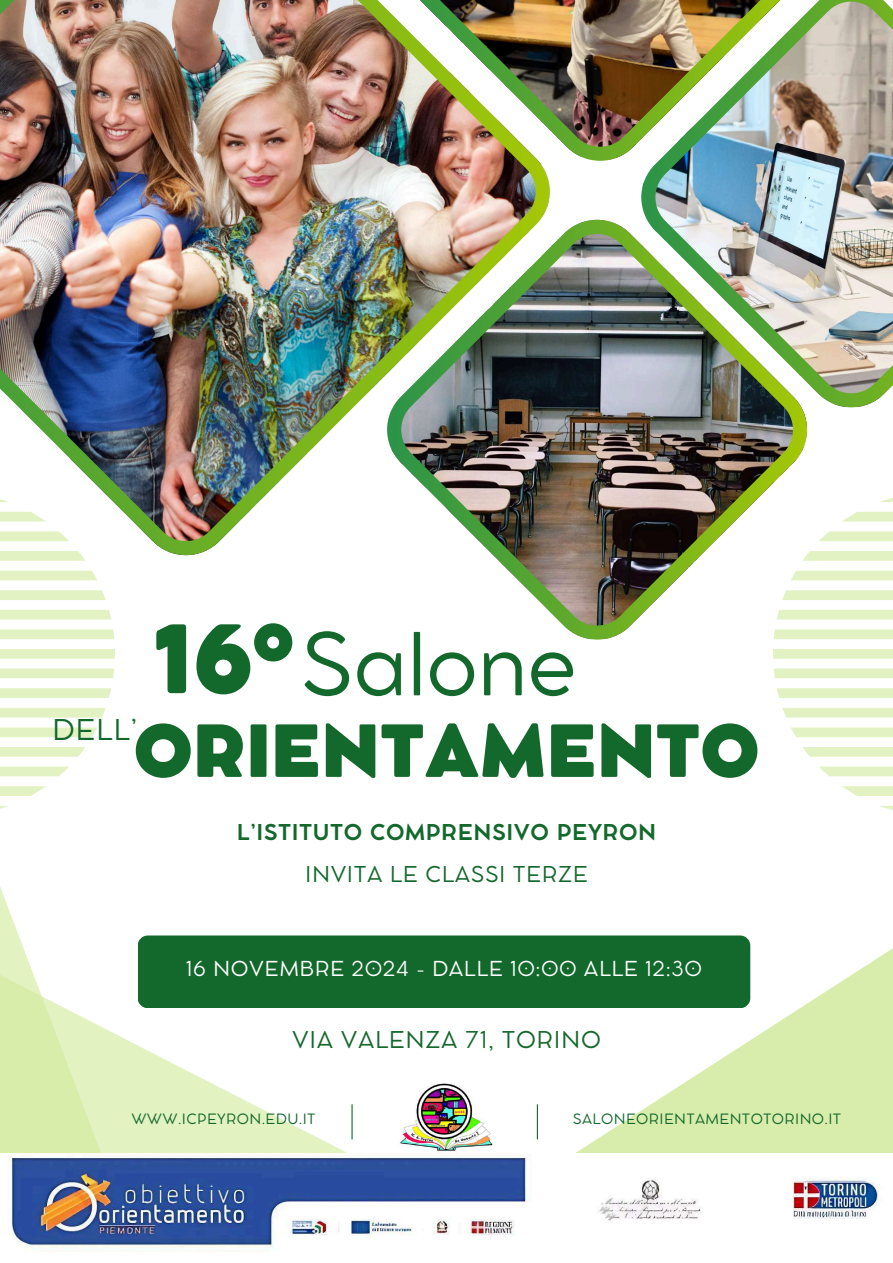
<style>
.page{position:relative;width:893px;height:1263px;background:#fff}
.page>*{position:absolute;margin:0;border:0;box-sizing:border-box;transform-origin:0 0}
.t1{font:800 92.78px "Cocomat Pro";color:#13682b}
.t2{font:85.2px "Cocomat Pro";color:#13682b}
.t3{font:800 70.8px "Cocomat Pro";color:#13682b}
.t4{font:28.35px "Cocomat Pro";color:#13682b}
.t5{font:22.88px "Cocomat Pro";letter-spacing:.025em;color:#13682b}
.t6{font:700 21.52px "Cocomat Pro";letter-spacing:.025em;color:#13682b}
.t7{font:21.52px "Cocomat Pro";letter-spacing:.025em;color:#13682b}
.t8{font:20.4px "Cocomat Pro";letter-spacing:.025em;color:#fff}
.t9{font:14.1px "Cocomat Pro";letter-spacing:.025em;color:#13682b}
</style>
<div class="page">
<svg style="left:0;top:737px;width:140px;height:205px"></svg>
<svg style="left:0;top:942px;width:448px;height:211px"></svg>
<svg style="left:536px;top:948px;width:357px;height:205px;fill:#d8edac"></svg>
<div style="left:138px;top:935px;width:612px;height:73px;background:#13682b;border-radius:10px"></div>
<img style="left:0;top:0;width:550px;height:555px">
<img style="left:390px;top:0;width:251px;height:161px">
<img style="left:641px;top:0;width:252px;height:407px">
<img style="left:387px;top:220px;width:420px;height:420px">
<hr style="left:351px;top:1104px;width:2px;height:35px;background:#13682b">
<hr style="left:537px;top:1104px;width:1px;height:35px;background:#13682b">
<svg style="left:0;top:492px;width:9px;height:10px"></svg>
<svg style="left:0;top:512px;width:46px;height:9px"></svg>
<svg style="left:0;top:531px;width:69px;height:10px"></svg>
<svg style="left:0;top:551px;width:86px;height:10px"></svg>
<svg style="left:0;top:571px;width:97px;height:9px"></svg>
<svg style="left:0;top:590px;width:106px;height:10px"></svg>
<svg style="left:0;top:610px;width:111px;height:9px"></svg>
<svg style="left:0;top:629px;width:114px;height:10px"></svg>
<svg style="left:0;top:649px;width:115px;height:10px"></svg>
<svg style="left:0;top:668px;width:114px;height:10px"></svg>
<svg style="left:0;top:688px;width:111px;height:10px"></svg>
<svg style="left:0;top:708px;width:106px;height:9px"></svg>
<svg style="left:0;top:727px;width:97px;height:10px"></svg>
<svg style="left:0;top:747px;width:86px;height:10px"></svg>
<svg style="left:0;top:766px;width:69px;height:10px"></svg>
<svg style="left:0;top:786px;width:46px;height:10px"></svg>
<svg style="left:0;top:806px;width:9px;height:10px"></svg>
<svg style="left:880px;top:498px;width:13px;height:4px"></svg>
<svg style="left:843px;top:512px;width:50px;height:9px"></svg>
<svg style="left:819px;top:531px;width:74px;height:10px"></svg>
<svg style="left:802px;top:551px;width:91px;height:10px"></svg>
<svg style="left:790px;top:571px;width:103px;height:9px"></svg>
<svg style="left:782px;top:590px;width:111px;height:10px"></svg>
<svg style="left:776px;top:610px;width:117px;height:9px"></svg>
<svg style="left:773px;top:629px;width:120px;height:10px"></svg>
<svg style="left:773px;top:649px;width:120px;height:10px"></svg>
<svg style="left:774px;top:668px;width:119px;height:10px"></svg>
<svg style="left:777px;top:688px;width:116px;height:10px"></svg>
<svg style="left:782px;top:708px;width:111px;height:9px"></svg>
<svg style="left:791px;top:727px;width:102px;height:10px"></svg>
<svg style="left:802px;top:747px;width:91px;height:10px"></svg>
<svg style="left:819px;top:766px;width:74px;height:10px"></svg>
<svg style="left:842px;top:786px;width:51px;height:10px"></svg>
<svg style="left:880px;top:806px;width:13px;height:4px"></svg>
<img style="left:8px;top:1156px;width:873px;height:93px">
<img style="left:397px;top:1084px;width:97px;height:69px">
<h1 class="t1" style="left:154px;top:624px;width:140px">16°</h1>
<h2 class="t2" style="left:300px;top:632px;width:278px">Salone</h2>
<h3 class="t3" style="left:133px;top:724px;width:627px">ORIENTAMENTO</h3>
<h3 class="t4" style="left:52px;top:719px;width:87px">DELL’</h3>
<h3 class="t6" style="left:237px;top:824px;width:421px">L’ISTITUTO COMPRENSIVO PEYRON</h3>
<h3 class="t7" style="left:305px;top:866px;width:284px">INVITA LE CLASSI TERZE</h3>
<h3 class="t8" style="left:186px;top:961px;width:517px">16 NOVEMBRE 2024 - DALLE 10:00 ALLE 12:30</h3>
<h3 class="t5" style="left:292px;top:1031px;width:310px">VIA VALENZA 71, TORINO</h3>
<p class="t9" style="left:131px;top:1113px;width:186px">WWW.ICPEYRON.EDU.IT</p>
<p class="t9" style="left:573px;top:1113px;width:270px">SALONEORIENTAMENTOTORINO.IT</p>
</div>
